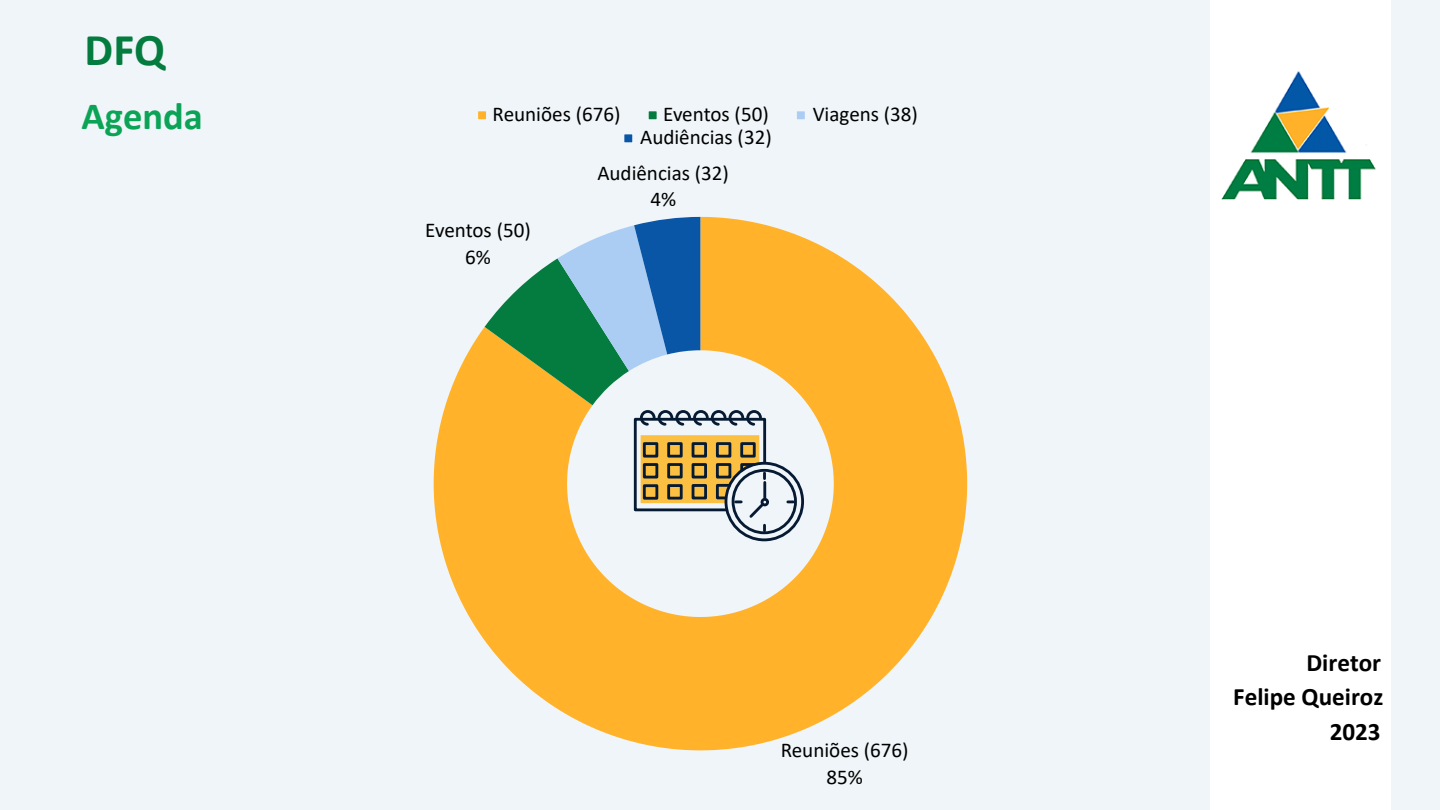
<style>
.page{position:relative;width:1440px;height:810px;background:#eff5f8}
.page>*{position:absolute;margin:0;border:0;box-sizing:border-box;transform-origin:0 0}
.t1{font:700 45.6px "Calibri";color:#047b3f}
.t2{font:700 38.6px "Calibri";color:#0ba457}
.t3{font:700 25.1px "Calibri";color:#000}
.t4{font:21.1px "Calibri";color:#000}
</style>
<div class="page">
<div style="left:1211px;top:0;width:180px;height:810px;background:#fff"></div>
<img style="left:1221px;top:71px;width:155px;height:129px">
<svg style="left:478px;top:111px;width:8px;height:8px"></svg>
<svg style="left:649px;top:111px;width:8px;height:8px"></svg>
<svg style="left:797px;top:111px;width:8px;height:8px"></svg>
<svg style="left:624px;top:134px;width:8px;height:8px"></svg>
<svg style="left:434px;top:225px;width:533px;height:525px;fill:#ffb22a"></svg>
<svg style="left:485px;top:217px;width:283px;height:314px"></svg>
<p class="t1" style="left:85px;top:30px;width:82px">DFQ</p>
<p class="t2" style="left:82px;top:100px;width:123px">Agenda</p>
<p class="t4" style="left:493px;top:105px;width:129px">Reuniões (676)</p>
<p class="t4" style="left:663px;top:105px;width:107px">Eventos (50)</p>
<p class="t4" style="left:813px;top:105px;width:107px">Viagens (38)</p>
<p class="t4" style="left:640px;top:128px;width:133px">Audiências (32)</p>
<p class="t4" style="left:425px;top:221px;width:107px">Eventos (50)</p>
<p class="t4" style="left:465px;top:248px;width:27px">6%</p>
<p class="t4" style="left:597px;top:164px;width:133px">Audiências (32)</p>
<p class="t4" style="left:650px;top:191px;width:27px">4%</p>
<p class="t4" style="left:781px;top:742px;width:129px">Reuniões (676)</p>
<p class="t4" style="left:827px;top:768px;width:38px">85%</p>
<p class="t3" style="left:1307px;top:652px;width:76px">Diretor</p>
<p class="t3" style="left:1233px;top:686px;width:152px">Felipe Queiroz</p>
<p class="t3" style="left:1330px;top:721px;width:52px">2023</p>
</div>
